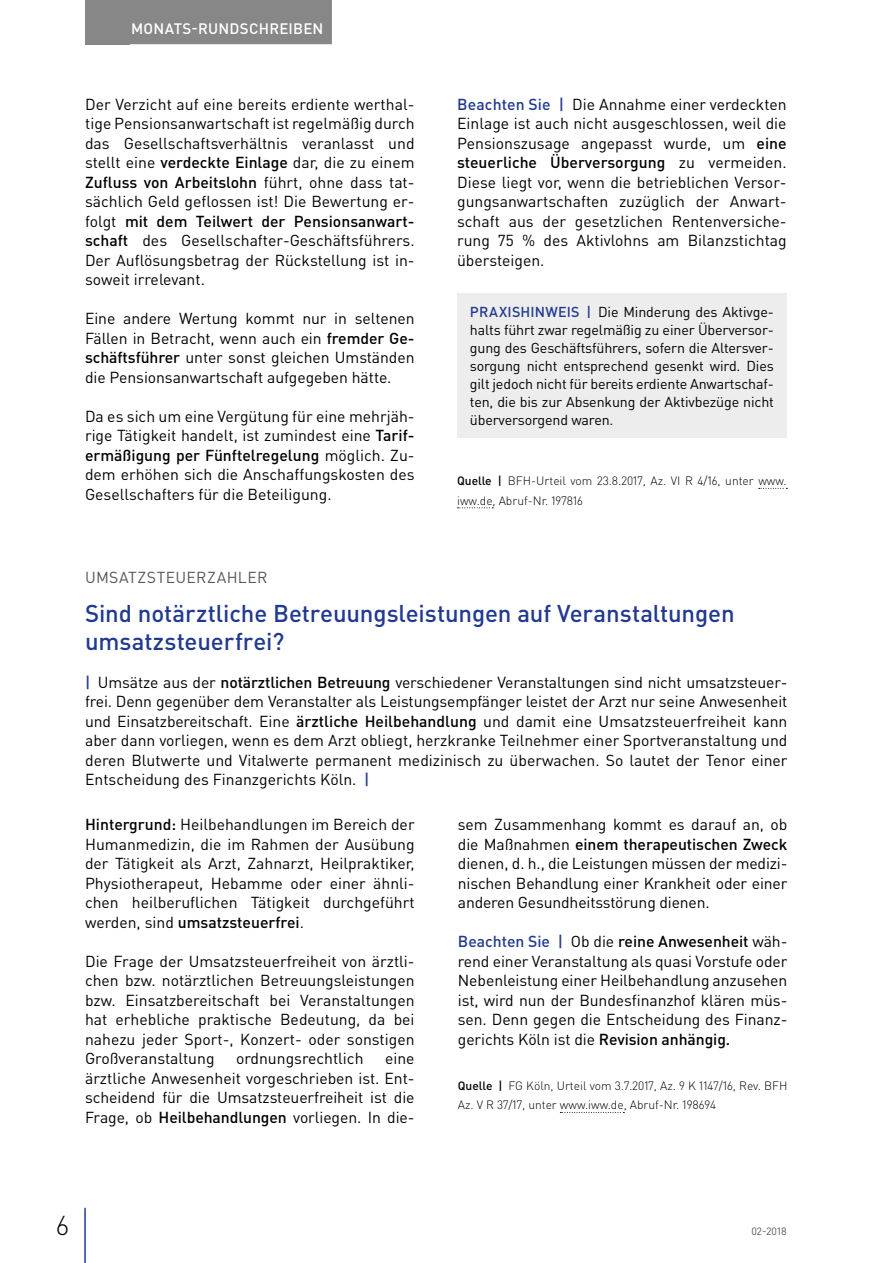
<style>
.page{position:relative;width:893px;height:1263px;background:#fff}
.page>*{position:absolute;margin:0;border:0;box-sizing:border-box;transform-origin:0 0}
.t1{font:300 27px "DIN Pro";color:#000}
.t2{font:500 24px/28.5px "DIN Pro";letter-spacing:-.005em;color:#213a8f}
.t3{font:15.75px/19.5px "DIN Pro";color:#000;text-align:justify}
.t4{font:15.75px "DIN Pro";letter-spacing:.025em;color:#575756}
.t5{font:500 15px "DIN Pro";letter-spacing:.015em;color:#fff}
.t6{font:14.25px/18px "DIN Pro";letter-spacing:-.01em;color:#000;text-align:justify}
.t7{font:300 12px/19.5px "DIN Pro";color:#000}
.t8{font:10.5px "DIN Pro";color:#575756}
.s1{font-weight:500}
.s2{font-weight:500;color:#213a8f}
</style>
<div class="page">
<div style="left:85px;top:0;width:45px;height:44px;background:#878787"></div>
<hr style="left:84px;top:1208px;width:2px;height:55px;background:#213a8f">
<div style="left:122px;top:0;width:210px;height:44px;background:#878787"></div>
<svg style="left:759px;top:488px;width:28px;height:1px"></svg>
<svg style="left:457px;top:507px;width:36px;height:1px"></svg>
<div style="left:457px;top:293px;width:330px;height:145px;background:#ededed"></div>
<svg style="left:560px;top:1112px;width:64px;height:1px"></svg>
<p class="t5" style="left:131px;top:18px;width:194px">MONATS-RUNDSCHREIBEN</p>
<p class="t3" style="left:85px;top:94px;width:331px">Der Verzicht auf eine bereits erdiente werthal&shy;tige Pensionsanwartschaft ist regelmäßig durch das Gesellschaftsverhältnis veranlasst und stellt eine <span class="s1">verdeckte Einlage</span> dar, die zu einem <span class="s1">Zufluss von Arbeitslohn</span> führt, ohne dass tat&shy;sächlich Geld geflossen ist! Die Bewertung er&shy;folgt <span class="s1">mit dem Teilwert der Pensionsanwart&shy;schaft</span> des Gesellschafter-Geschäftsführers.<br>Der Auflösungsbetrag der Rückstellung ist in&shy;soweit irrelevant.</p>
<p class="t3" style="left:85px;top:308px;width:331px">Eine andere Wertung kommt nur in seltenen Fällen in Betracht, wenn auch ein <span class="s1">fremder Ge&shy;schäftsführer</span> unter sonst gleichen Umständen die Pensionsanwartschaft aufgegeben hätte.</p>
<p class="t3" style="left:85px;top:406px;width:331px;text-align:left">Da es sich um eine Vergütung für eine mehrjäh&shy;rige Tätigkeit handelt, ist zumindest eine <span class="s1">Tarif&shy;ermäßigung per Fünftelregelung</span> möglich. Zu&shy;dem erhöhen sich die Anschaffungskosten des Gesellschafters für die Beteiligung.</p>
<p class="t3" style="left:457px;top:94px;width:331px"><span class="s2">Beachten Sie |</span> Die Annahme einer verdeckten Einlage ist auch nicht ausgeschlossen, weil die Pensionszusage angepasst wurde, um <span class="s1">eine steuerliche Überversorgung</span> zu vermeiden.<br>Diese liegt vor, wenn die betrieblichen Versor&shy;gungsanwartschaften zuzüglich der Anwart&shy;schaft aus der gesetzlichen Rentenversiche&shy;rung 75 % des Aktivlohns am Bilanzstichtag übersteigen.</p>
<p class="t6" style="left:470px;top:302px;width:306px"><span class="s2">PRAXISHINWEIS |</span> Die Minderung des Aktivge&shy;halts führt zwar regelmäßig zu einer Überversor&shy;gung des Geschäftsführers, sofern die Altersver&shy;sorgung nicht entsprechend gesenkt wird. Dies gilt jedoch nicht für bereits erdiente Anwartschaf&shy;ten, die bis zur Absenkung der Aktivbezüge nicht überversorgend waren.</p>
<p class="t7" style="left:457px;top:471px;width:331px"><span class="s1">Quelle |</span> BFH-Urteil vom 23.8.2017, Az. VI R 4/16, unter www. iww.de, Abruf-Nr. 197816</p>
<p class="t4" style="left:85px;top:566px;width:184px">UMSATZSTEUERZAHLER</p>
<h2 class="t2" style="left:85px;top:598px;width:651px">Sind notärztliche Betreuungsleistungen auf Veranstaltungen umsatzsteuerfrei?</h2>
<p class="t3" style="left:85px;top:672px;width:704px"><span class="s2">|</span> Umsätze aus der <span class="s1">notärztlichen Betreuung</span> verschiedener Veranstaltungen sind nicht umsatzsteuer&shy;frei. Denn gegenüber dem Veranstalter als Leistungsempfänger leistet der Arzt nur seine Anwesenheit und Einsatzbereitschaft. Eine <span class="s1">ärztliche Heilbehandlung</span> und damit eine Umsatzsteuerfreiheit kann aber dann vorliegen, wenn es dem Arzt obliegt, herzkranke Teilnehmer einer Sportveranstaltung und deren Blutwerte und Vitalwerte permanent medizinisch zu überwachen. So lautet der Tenor einer Entscheidung des Finanzgerichts Köln. <span class="s2">|</span></p>
<p class="t3" style="left:85px;top:814px;width:331px"><span class="s1">Hintergrund:</span> Heilbehandlungen im Bereich der Humanmedizin, die im Rahmen der Ausübung der Tätigkeit als Arzt, Zahnarzt, Heilpraktiker, Physiotherapeut, Hebamme oder einer ähnli&shy;chen heilberuflichen Tätigkeit durchgeführt werden, sind <span class="s1">umsatzsteuerfrei</span>.</p>
<p class="t3" style="left:85px;top:951px;width:331px">Die Frage der Umsatzsteuerfreiheit von ärztli&shy;chen bzw. notärztlichen Betreuungsleistungen bzw. Einsatzbereitschaft bei Veranstaltungen hat erhebliche praktische Bedeutung, da bei nahezu jeder Sport-, Konzert- oder sonstigen Großveranstaltung</p>
<p class="t3" style="left:458px;top:814px;width:331px">sem Zusammenhang kommt es darauf an, ob die Maßnahmen <span class="s1">einem therapeutischen Zweck </span>dienen, d. h., die Leistungen müssen der medizi&shy;nischen Behandlung einer Krankheit oder einer anderen Gesundheitsstörung dienen.</p>
<p class="t3" style="left:458px;top:931px;width:331px"><span class="s2">Beachten Sie |</span> Ob die <span class="s1">reine Anwesenheit</span> wäh&shy;rend einer Veranstaltung als quasi Vorstufe oder Nebenleistung einer Heilbehandlung anzusehen ist, wird nun der Bundesfinanzhof klären müs&shy;sen. Denn gegen die Entscheidung des Finanz&shy;gerichts Köln ist die <span class="s1">Revision anhängig.</span></p>
<p class="t7" style="left:458px;top:1075px;width:331px"><span class="s1">Quelle |</span> FG Köln, Urteil vom 3.7.2017, Az. 9 K 1147/16, Rev. BFH<br>Az. V R 37/17, unter www.iww.de, Abruf-Nr. 198694</p>
<p class="t3" style="left:85px;top:1048px;width:331px;text-indent:300px">eine ärztliche Anwesenheit vorgeschrieben ist. Ent&shy;scheidend für die Umsatzsteuerfreiheit ist die Frage, ob <span class="s1">Heilbehandlungen</span> vorliegen. In die-</p>
<p class="t3" style="left:236px;top:1048px;width:129px">ordnungsrechtlich</p>
<h1 class="t1" style="left:56px;top:1207px;width:14px">6</h1>
<p class="t8" style="left:751px;top:1224px;width:37px">02-2018</p>
</div>
